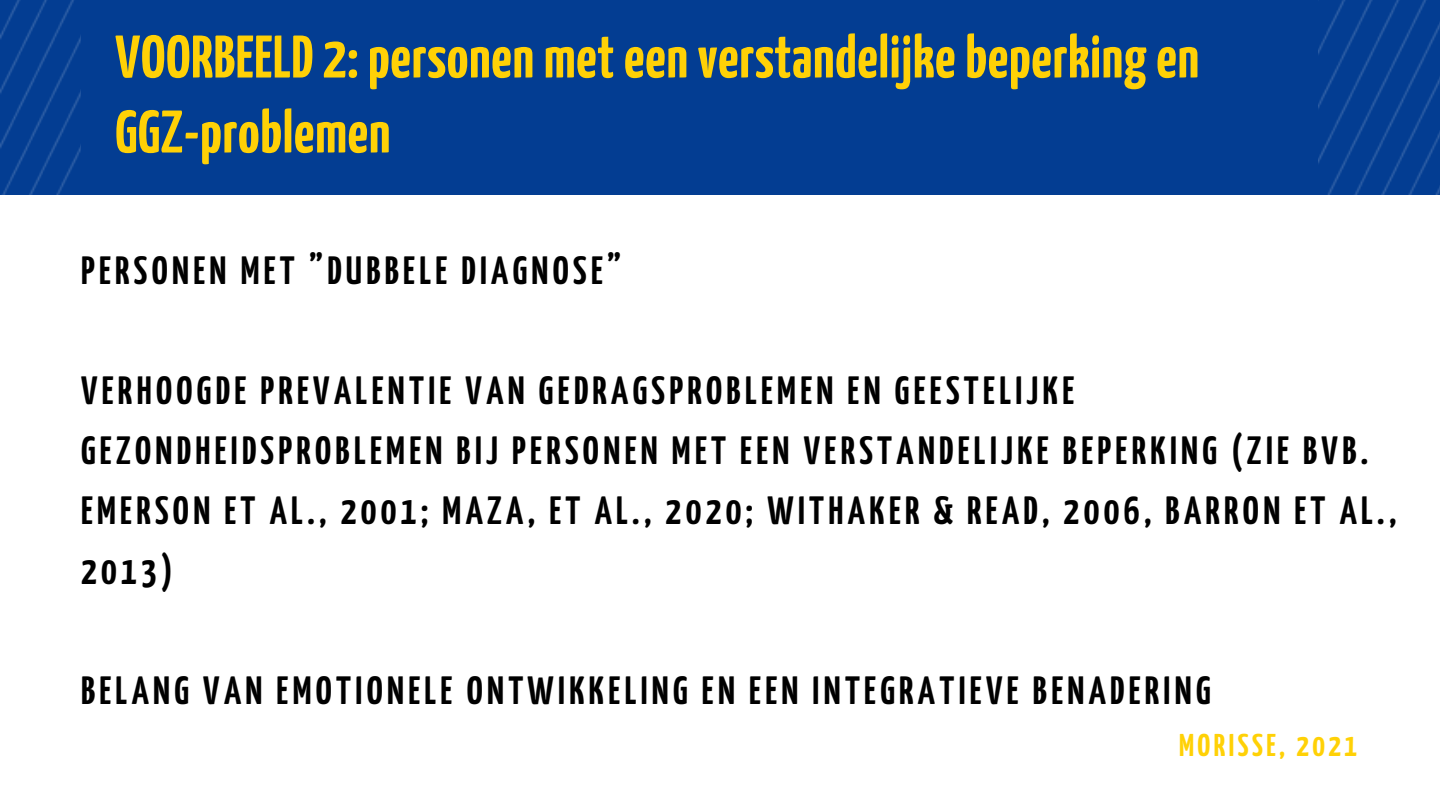
<style>
.page{position:relative;width:1440px;height:810px;background:#fff}
.page>*{position:absolute;margin:0;border:0;box-sizing:border-box;transform-origin:0 0}
.t1{font:700 60px/75px "Yanone Kaffeesatz";letter-spacing:.01em;color:#ffd106}
.t2{font:700 39.3px/60px "Yanone Kaffeesatz";letter-spacing:.11em;color:#000}
.t3{font:700 31.4px "Yanone Kaffeesatz";letter-spacing:.11em;color:#ffd106}
</style>
<div class="page">
<img style="left:0;top:0;width:1440px;height:195px">
<div style="left:81px;top:0;width:1237px;height:201px;background:#033d92"></div>
<div style="left:0;top:195px;width:1440px;height:615px;background:#fff"></div>
<h1 class="t1" style="left:115px;top:24px;width:1086px">VOORBEELD 2:personen meteenverstandelijkebeperkingen<br>GGZ-problemen</h1>
<p class="t2" style="left:81px;top:244px;width:542px">PERSONEN MET ”DUBBELE DIAGNOSE”</p>
<p class="t2" style="left:81px;top:364px;width:1317px">VERHOOGDE PREVALENTIE VAN GEDRAGSPROBLEMEN EN GEESTELIJKE GEZONDHEIDSPROBLEMEN BIJ PERSONEN MET EEN VERSTANDELIJKE BEPERKING (ZIE BVB.<br>EMERSON ET AL., 2001; MAZA, ET AL., 2020; WITHAKER &amp; READ, 2006, BARRON ET AL., 2013)</p>
<p class="t2" style="left:81px;top:663px;width:1131px">BELANG VAN EMOTIONELE ONTWIKKELING EN EEN INTEGRATIEVE BENADERING</p>
<p class="t3" style="left:1179px;top:733px;width:180px">MORISSE, 2021</p>
</div>
